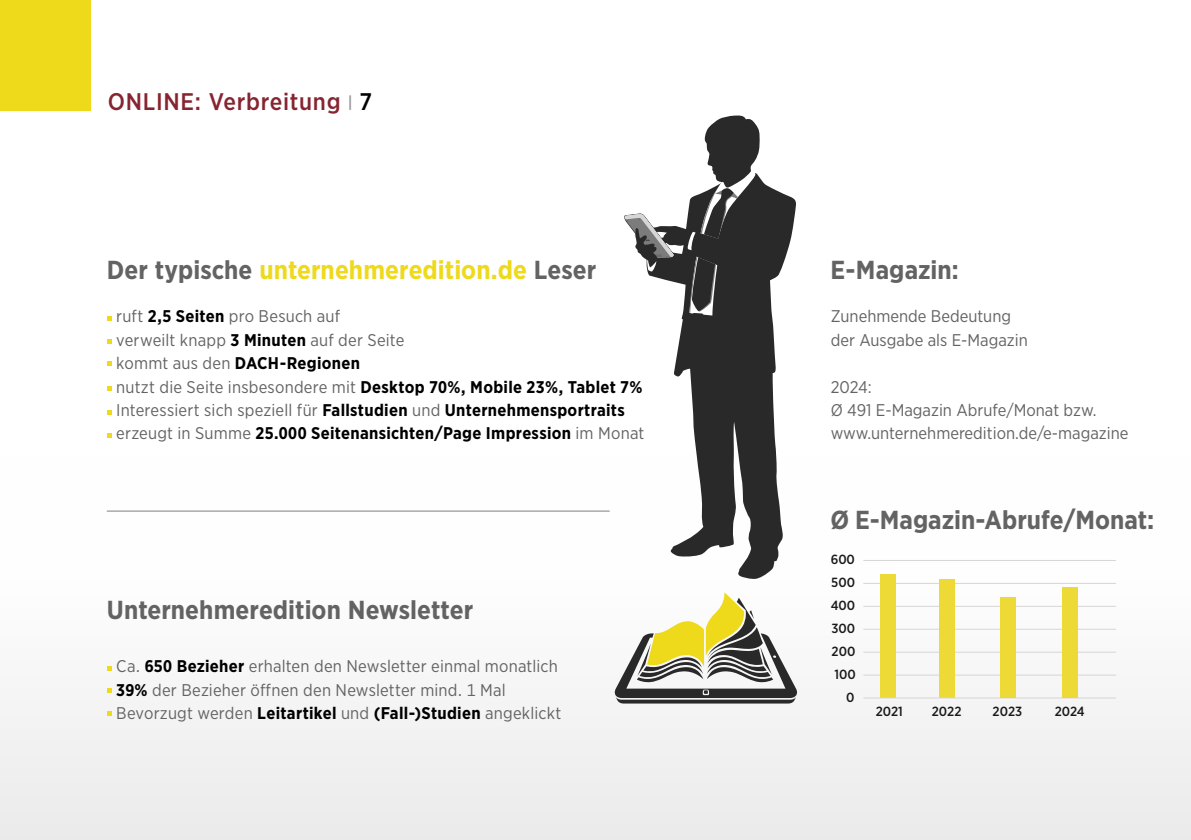
<style>
.page{position:relative;width:1191px;height:840px;background:#fff}
.page>*{position:absolute;margin:0;border:0;box-sizing:border-box;transform-origin:0 0}
.t1{font:700 26px "Gotham Narrow";color:#636363}
.t2{font:700 26px "Gotham Narrow";letter-spacing:.005em;color:#eeda1b}
.t3{font:500 24px "Gotham Narrow";letter-spacing:.03em;color:#862430}
.t4{font:16.8px/23.4px "Gotham Narrow";letter-spacing:.005em;color:#636363}
.t5{font:500 13.2px "Gotham Narrow";color:#19191a}
.s1{font-size:16px;color:#939393}
.s2{color:#000}
.s3{color:#636363}
.s4{font-weight:700;color:#000}
</style>
<div class="page">
<div style="left:0;top:456px;width:1191px;height:383px;background:#f8f8f8"></div>
<svg style="left:107px;top:316px;width:5px;height:5px"></svg>
<svg style="left:107px;top:339px;width:5px;height:5px"></svg>
<svg style="left:107px;top:361px;width:5px;height:5px"></svg>
<svg style="left:107px;top:386px;width:5px;height:5px"></svg>
<svg style="left:107px;top:410px;width:5px;height:4px"></svg>
<svg style="left:107px;top:433px;width:5px;height:5px"></svg>
<hr style="left:107px;top:510px;width:502px;height:1px;background:#484848">
<svg style="left:647px;top:115px;width:149px;height:464px"></svg>
<svg style="left:624px;top:213px;width:50px;height:58px"></svg>
<svg style="left:687px;top:168px;width:69px;height:82px"></svg>
<svg style="left:689px;top:256px;width:28px;height:59px;background:#4e4e4e"></svg>
<svg style="left:615px;top:592px;width:182px;height:111px"></svg>
<svg style="left:107px;top:666px;width:5px;height:4px"></svg>
<svg style="left:107px;top:688px;width:5px;height:4px"></svg>
<svg style="left:107px;top:711px;width:5px;height:4px"></svg>
<div style="left:0;top:0;width:91px;height:110px;background:#eeda1b"></div>
<hr style="left:863px;top:560px;width:253px;height:1px;background:#d7d6d4">
<hr style="left:863px;top:582px;width:253px;height:1px;background:#d7d6d4">
<hr style="left:863px;top:605px;width:253px;height:1px;background:#d7d6d4">
<hr style="left:863px;top:628px;width:253px;height:1px;background:#d7d6d4">
<hr style="left:863px;top:651px;width:253px;height:1px;background:#d7d6d4">
<hr style="left:863px;top:674px;width:253px;height:1px;background:#d7d6d4">
<div style="left:880px;top:574px;width:16px;height:123px;background:#eeda37"></div>
<div style="left:939px;top:579px;width:16px;height:118px;background:#eeda37"></div>
<hr style="left:863px;top:697px;width:253px;height:1px;background:#d7d6d4">
<div style="left:1000px;top:597px;width:15px;height:100px;background:#eeda37"></div>
<div style="left:1062px;top:587px;width:15px;height:110px;background:#eeda37"></div>
<h2 class="t3" style="left:108px;top:86px;width:266px">ONLINE: Verbreitung <span class="s1">|</span> <span class="s2">7</span></h2>
<h1 class="t2" style="left:107px;top:253px;width:491px"><span class="s3">Der typische</span> unternehmeredition.de <span class="s3">Leser</span></h1>
<p class="t4" style="left:116px;top:304px;width:530px">ruft <span class="s4">2,5 Seiten</span> pro Besuch auf<br>verweilt knapp <span class="s4">3 Minuten</span> auf der Seite<br>kommt aus den <span class="s4">DACH-Regionen<br></span>nutzt die Seite insbesondere mit <span class="s4">Desktop 70%, Mobile 23%, Tablet 7% </span>Interessiert sich speziell für <span class="s4">Fallstudien</span> und <span class="s4">Unternehmensportraits </span>erzeugt in Summe <span class="s4">25.000 Seitenansichten/Page Impression</span> im Monat</p>
<h1 class="t1" style="left:107px;top:592px;width:368px">Unternehmeredition Newsletter</h1>
<p class="t4" style="left:116px;top:653px;width:447px">Ca. <span class="s4">650 Bezieher</span> erhalten den Newsletter einmal monatlich<br><span class="s4">39%</span> der Bezieher öffnen den Newsletter mind. 1 Mal<br>Bevorzugt werden <span class="s4">Leitartikel</span> und <span class="s4">(Fall-)Studien</span> angeklickt</p>
<h1 class="t1" style="left:830px;top:253px;width:130px">E-Magazin:</h1>
<p class="t4" style="left:830px;top:304px;width:199px">Zunehmende Bedeutung der Ausgabe als E-Magazin</p>
<p class="t4" style="left:830px;top:374px;width:299px">2024:<br>Ø 491 E-Magazin Abrufe/Monat bzw. www.unternehmeredition.de/e-magazine</p>
<h1 class="t1" style="left:830px;top:502px;width:325px">Ø E-Magazin-Abrufe/Monat:</h1>
<p class="t5" style="left:830px;top:551px;width:26px">600</p>
<p class="t5" style="left:831px;top:574px;width:25px">500</p>
<p class="t5" style="left:830px;top:597px;width:26px">400</p>
<p class="t5" style="left:831px;top:619px;width:25px">300</p>
<p class="t5" style="left:831px;top:642px;width:25px">200</p>
<p class="t5" style="left:834px;top:665px;width:23px">100</p>
<p class="t5" style="left:846px;top:688px;width:10px">0</p>
<p class="t5" style="left:875px;top:702px;width:29px">2021</p>
<p class="t5" style="left:932px;top:702px;width:31px">2022</p>
<p class="t5" style="left:992px;top:702px;width:31px">2023</p>
<p class="t5" style="left:1054px;top:702px;width:32px">2024</p>
</div>
